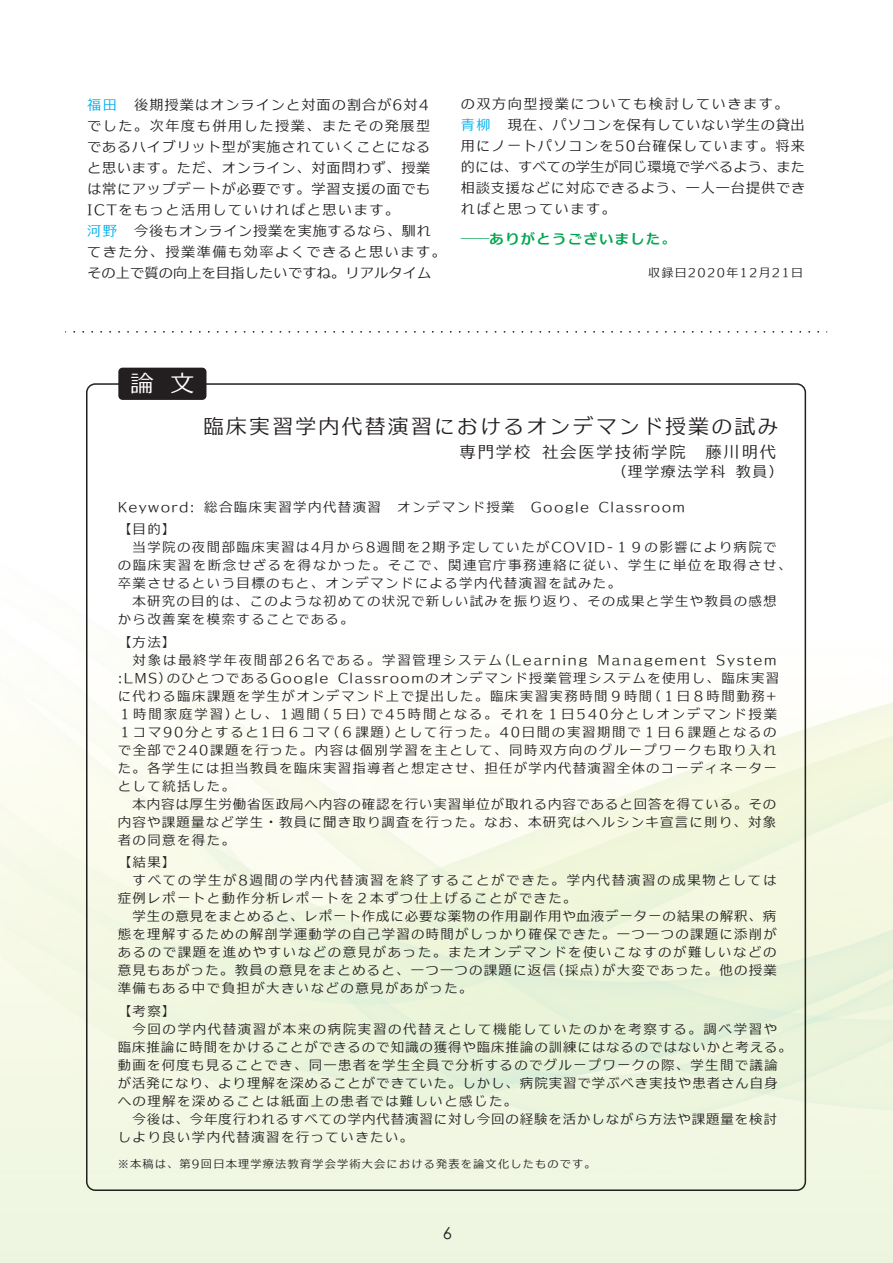
<style>
.page{position:relative;width:893px;height:1263px;background:#fff}
.page>*{position:absolute;margin:0;border:0;box-sizing:border-box;transform-origin:0 0}
.t1{font:24px "C4 Gothic Duex L";color:#fff}
.t2{font:21px "C4 Gothic Duex L";letter-spacing:.1em;color:#231f20}
.t3{font:16.5px "C4 Gothic Duex L";letter-spacing:.1em;color:#231f20}
.t4{font:16.5px "Century Gothic";color:#231f20}
.t5{font:15px "C4 Gothic Duex L";letter-spacing:.1em;color:#231f20}
.t6{font:14.25px/21px "C4 Gothic Duex L";letter-spacing:.055em;color:#231f20}
.t7{font:14.25px "C4 Gothic Duex E";letter-spacing:.1em;color:#00a54f}
.t8{font:13.5px/22.5px "C4 Gothic Duex L";letter-spacing:.1em;color:#231f20}
.t9{font:13.5px "C4 Gothic Duex L";letter-spacing:.06em;color:#231f20}
.t10{font:13.5px "C4 Gothic Duex L";letter-spacing:.065em;color:#231f20}
.t11{font:13.5px "C4 Gothic Duex L";letter-spacing:.12em;color:#231f20}
.t12{font:13.5px "C4 Gothic Duex L";letter-spacing:.125em;color:#231f20}
.t13{font:13.5px "C4 Gothic Duex L";letter-spacing:.135em;color:#231f20}
.t14{font:12px "C4 Gothic Duex L";letter-spacing:.1em;color:#231f20}
.t15{font:11.25px "C4 Gothic Duex L";letter-spacing:.1em;color:#231f20}
.s1{color:#00aeef}
.s2{font-family:"Koz Go Pro";font-weight:500}
</style>
<div class="page">
<img style="left:1px;top:331px;width:892px;height:931px">
<div style="left:118px;top:368px;width:88px;height:32px;background:#231f20;border-radius:4px"></div>
<svg style="left:74px;top:331px;width:753px;height:2px"></svg>
<p class="t6" style="left:87px;top:94px;width:361px"><span class="s1">福田</span> 後期授業はオンラインと対面の割合が6対4でした。次年度も併用した授業、またその発展型であるハイブリット型が実施されていくことになると思います。ただ、オンライン、対面問わず、授業は常にアップデートが必要です。学習支援の面でも<br>ICTをもっと活用していければと思います。<br><span class="s1">河野</span> 今後もオンライン授業を実施するなら、馴れてきた分、授業準備も効率よくできると思います。その上で質の向上を目指したいですね。リアルタイム</p>
<p class="t6" style="left:461px;top:93px;width:346px">の双方向型授業についても検討していきます。<span class="s1">青柳</span> 現在、パソコンを保有していない学生の貸出用にノートパソコンを50台確保しています。将来的には、すべての学生が同じ環境で学べるよう、また相談支援などに対応できるよう、一人一台提供できればと思っています。</p>
<p class="t7" style="left:461px;top:232px;width:217px"><span class="s2">――</span>ありがとうございました。</p>
<p class="t14" style="left:648px;top:267px;width:156px">収録日2020年12月21日</p>
<p class="t1" style="left:130px;top:371px;width:66px">論 文</p>
<p class="t2" style="left:203px;top:415px;width:577px">臨床実習学内代替演習におけるオンデマンド授業の試み</p>
<p class="t3" style="left:460px;top:443px;width:318px">専門学校 社会医学技術学院　藤川明代</p>
<p class="t5" style="left:619px;top:464px;width:159px">(理学療法学科 教員)</p>
<p class="t8" style="left:118px;top:496px;width:569px">Keyword: 総合臨床実習学内代替演習　オンデマンド授業　Google Classroom【目的】</p>
<p class="t8" style="left:118px;top:536px;width:661px">　当学院の夜間部臨床実習は4月から8週間を2期予定していたがCOVID-１９の影響により病院で</p>
<p class="t8" style="left:118px;top:554px;width:676px">の臨床実習を断念せざるを得なかった。そこで、関連官庁事務連絡に従い、学生に単位を取得させ、</p>
<p class="t8" style="left:118px;top:572px;width:505px">卒業させるという目標のもと、オンデマンドによる学内代替演習を試みた。</p>
<p class="t8" style="left:133px;top:590px;width:645px">本研究の目的は、このような初めての状況で新しい試みを振り返り、その成果と学生や教員の感想</p>
<p class="t8" style="left:118px;top:608px;width:238px">から改善案を模索することである。</p>
<p class="t8" style="left:118px;top:631px;width:60px">【方法】</p>
<p class="t12" style="left:133px;top:653px;width:645px">対象は最終学年夜間部26名である。学習管理システム(Learning Management System</p>
<p class="t8" style="left:118px;top:666px;width:663px">:LMS)のひとつであるGoogle Classroomのオンデマンド授業管理システムを使用し、臨床実習</p>
<p class="t8" style="left:118px;top:684px;width:660px">に代わる臨床課題を学生がオンデマンド上で提出した。臨床実習実務時間９時間(１日８時間勤務+</p>
<p class="t13" style="left:118px;top:707px;width:661px">１時間家庭学習)とし、1週間(５日)で45時間となる。それを１日540分としオンデマンド授業</p>
<p class="t11" style="left:118px;top:725px;width:660px">１コマ90分とすると1日６コマ(６課題)として行った。40日間の実習期間で１日６課題となるの</p>
<p class="t8" style="left:118px;top:738px;width:660px">で全部で240課題を行った。内容は個別学習を主として、同時双方向のグループワークも取り入れ</p>
<p class="t8" style="left:118px;top:756px;width:661px">た。各学生には担当教員を臨床実習指導者と想定させ、担任が学内代替演習全体のコーディネーター</p>
<p class="t8" style="left:118px;top:774px;width:119px">として統括した。</p>
<p class="t9" style="left:133px;top:797px;width:645px">本内容は厚生労働省医政局へ内容の確認を行い実習単位が取れる内容であると回答を得ている。その</p>
<p class="t8" style="left:118px;top:810px;width:660px">内容や課題量など学生・教員に聞き取り調査を行った。なお、本研究はヘルシンキ宣言に則り、対象</p>
<p class="t8" style="left:118px;top:828px;width:119px">者の同意を得た。</p>
<p class="t8" style="left:118px;top:851px;width:60px">【結果】</p>
<p class="t11" style="left:133px;top:873px;width:645px">すべての学生が8週間の学内代替演習を終了することができた。学内代替演習の成果物としては</p>
<p class="t8" style="left:118px;top:887px;width:461px">症例レポートと動作分析レポートを２本ずつ仕上げることができた。</p>
<p class="t9" style="left:133px;top:909px;width:645px">学生の意見をまとめると、レポート作成に必要な薬物の作用副作用や血液データーの結果の解釈、病</p>
<p class="t8" style="left:118px;top:923px;width:661px">態を理解するための解剖学運動学の自己学習の時間がしっかり確保できた。一つ一つの課題に添削が</p>
<p class="t8" style="left:118px;top:941px;width:661px">あるので課題を進めやすいなどの意見があった。またオンデマンドを使いこなすのが難しいなどの</p>
<p class="t8" style="left:118px;top:959px;width:661px">意見もあがった。教員の意見をまとめると、一つ一つの課題に返信(採点)が大変であった。他の授業</p>
<p class="t8" style="left:118px;top:977px;width:357px">準備もある中で負担が大きいなどの意見があがった。</p>
<p class="t8" style="left:118px;top:999px;width:60px">【考察】</p>
<p class="t8" style="left:133px;top:1017px;width:646px">今回の学内代替演習が本来の病院実習の代替えとして機能していたのかを考察する。調べ学習や</p>
<p class="t10" style="left:118px;top:1040px;width:676px">臨床推論に時間をかけることができるので知識の獲得や臨床推論の訓練にはなるのではないかと考える。</p>
<p class="t8" style="left:118px;top:1053px;width:661px">動画を何度も見ることでき、同一患者を学生全員で分析するのでグループワークの際、学生間で議論</p>
<p class="t10" style="left:118px;top:1076px;width:661px">が活発になり、より理解を深めることができていた。しかし、病院実習で学ぶべき実技や患者さん自身</p>
<p class="t8" style="left:118px;top:1089px;width:401px">への理解を深めることは紙面上の患者では難しいと感じた。</p>
<p class="t9" style="left:133px;top:1112px;width:646px">今後は、今年度行われるすべての学内代替演習に対し今回の経験を活かしながら方法や課題量を検討</p>
<p class="t8" style="left:118px;top:1125px;width:297px">しより良い学内代替演習を行っていきたい。</p>
<p class="t15" style="left:118px;top:1158px;width:480px">※本稿は、第9回日本理学療法教育学会学術大会における発表を論文化したものです。</p>
<p class="t4" style="left:443px;top:1221px;width:11px">6</p>
</div>
